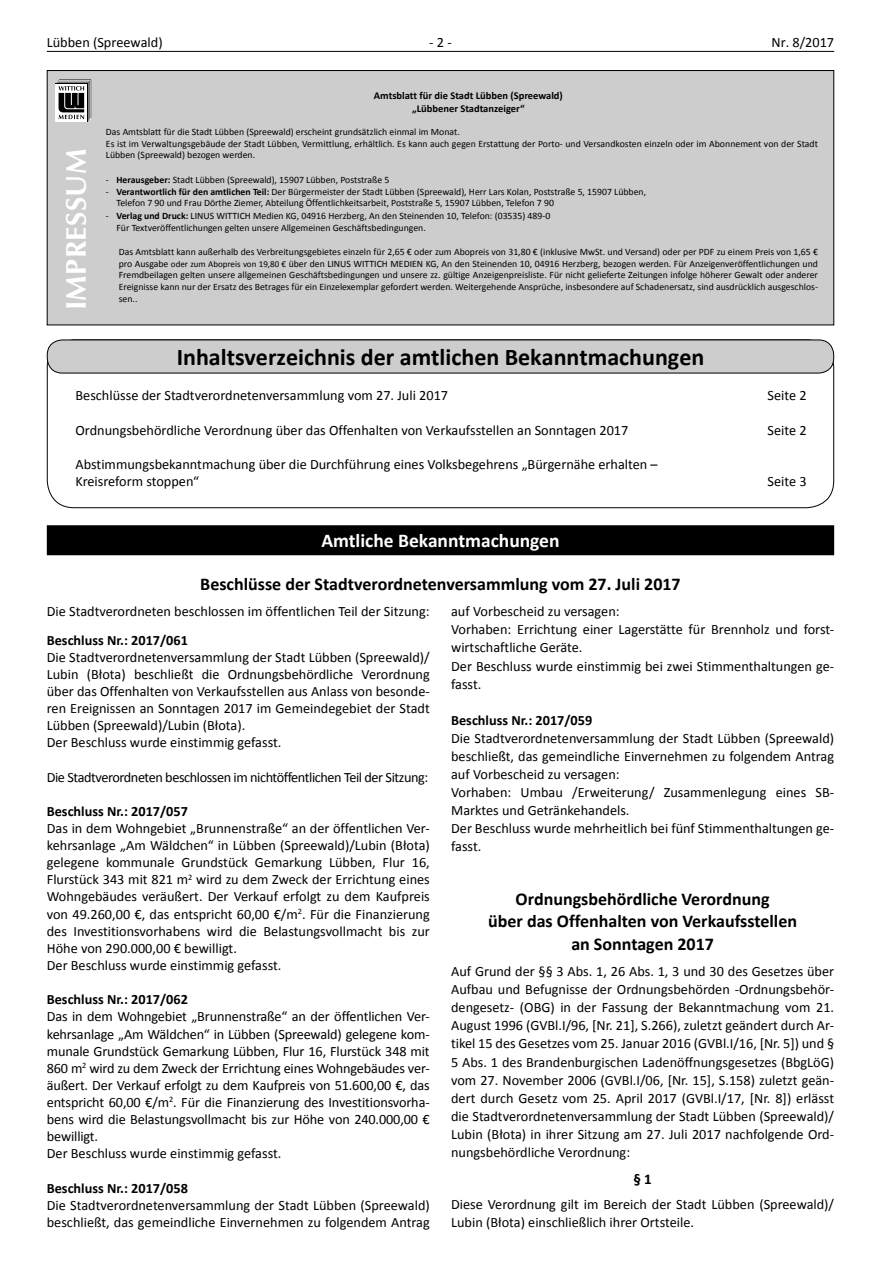
<style>
.page{position:relative;width:881px;height:1263px;background:#fff}
.page>*{position:absolute;margin:0;border:0;box-sizing:border-box;transform-origin:0 0}
.t1{font:700 28.5px "Optima LT";letter-spacing:.015em;color:#fff}
.t2{font:700 24px "Calibri";color:#000}
.t3{font:700 19.5px "Calibri";color:#fff}
.t4{font:700 18px/22.5px "Calibri";color:#000;text-align:center}
.t5{font:700 15px "Calibri";color:#000}
.t6{font:14.25px/17.1px "Calibri";color:#000}
.t7{font:700 14.25px "Calibri";color:#000}
.t8{font:14.25px "Calibri";letter-spacing:-.03em;color:#000}
.t9{font:700 10.5px/12.6px "Calibri";color:#000;text-align:center}
.t10{font:9.75px/11.7px "Calibri";color:#000}
.t11{font:9px "Calibri";color:#000}
.s1{font-weight:700}
.s2{font-size:9.75px}
</style>
<div class="page">
<hr style="left:47px;top:51px;width:786px;height:1px;background:#000">
<div style="left:47px;top:340px;width:786px;height:33px;background:#cecdcd;border-radius:15px"></div>
<div style="left:47px;top:339px;width:786px;height:34px;border:1px solid #000;border-radius:15px"></div>
<div style="left:47px;top:525px;width:786px;height:30px;background:#000"></div>
<div style="left:47px;top:70px;width:786px;height:255px;background:#cecdcd;border:1px solid #000"></div>
<div style="left:55px;top:83px;width:32px;height:39px;background:#fff"></div>
<svg style="left:57px;top:80px;width:34px;height:41px"></svg>
<p class="t6" style="left:47px;top:33px;width:117px">Lübben (Spreewald)</p>
<p class="t6" style="left:429px;top:33px;width:24px">- 2 -</p>
<p class="t6" style="left:771px;top:33px;width:64px">Nr. 8/2017</p>
<h1 class="t1" style="left:60px;top:310px;width:163px;rotate:-90deg">IMPRESSUM</h1>
<p class="t9" style="left:374px;top:89px;width:190px">Amtsblatt für die Stadt Lübben (Spreewald) „Lübbener Stadtanzeiger“</p>
<p class="t10" style="left:106px;top:126px;width:713px">Das Amtsblatt für die Stadt Lübben (Spreewald) erscheint grundsätzlich einmal im Monat.<br>Es ist im Verwaltungsgebäude der Stadt Lübben, Vermittlung, erhältlich. Es kann auch gegen Erstattung der Porto- und Versandkosten einzeln oder im Abonnement von der Stadt<br>Lübben (Spreewald) bezogen werden.</p>
<p class="t10" style="left:106px;top:173px;width:285px">- <span class="s1">Herausgeber:</span> Stadt Lübben (Spreewald), 15907 Lübben, Poststraße 5</p>
<p class="t10" style="left:116px;top:185px;width:531px;text-indent:-11px">- <span class="s1">Verantwortlich für den amtlichen Teil:</span> Der Bürgermeister der Stadt Lübben (Spreewald), Herr Lars Kolan, Poststraße 5, 15907 Lübben,<br>Telefon 7 90 und Frau Dörthe Ziemer, Abteilung Öffentlichkeitsarbeit, Poststraße 5, 15907 Lübben, Telefon 7 90</p>
<p class="t10" style="left:116px;top:209px;width:435px;line-height:12.6px;text-indent:-11px">- <span class="s1">Verlag und Druck:</span> LINUS WITTICH Medien KG, 04916 Herzberg, An den Steinenden 10, Telefon: (03535) 489-0<br>Für Textveröffentlichungen gelten unsere Allgemeinen Geschäftsbedingungen.</p>
<p class="t10" style="left:119px;top:245px;width:700px">Das Amtsblatt kann außerhalb des Verbreitungsgebietes einzeln für 2,65 € oder zum Abopreis von 31,80 € (inklusive MwSt. und Versand) oder per PDF zu einem Preis von 1,65 €</p>
<p class="t11" style="left:119px;top:258px;width:219px"><span class="s2">pro Ausgabe</span> oder zum Abopreis von 19,80 € <span class="s2">über den Linus</span></p>
<p class="t10" style="left:353px;top:257px;width:14px">Wittich</p>
<p class="t10" style="left:390px;top:257px;width:14px">Medien</p>
<p class="t10" style="left:119px;top:257px;width:700px;text-align:justify;text-indent:307px">KG, An den Steinenden 10, 04916 Herzberg, bezogen werden. Für Anzeigenveröffentlichungen und Fremdbeilagen gelten unsere allgemeinen Geschäftsbedingungen und unsere zz. gültige Anzeigenpreisliste. Für nicht gelieferte Zeitungen infolge höherer Gewalt oder anderer Ereignisse kann nur der Ersatz des Betrages für ein Einzelexemplar gefordert werden. Weitergehende Ansprüche, insbesondere auf Schadenersatz, sind ausdrücklich ausgeschlos&shy;sen..</p>
<h2 class="t2" style="left:177px;top:343px;width:529px">Inhaltsverzeichnis der amtlichen Bekanntmachungen</h2>
<p class="t6" style="left:75px;top:386px;width:374px">Beschlüsse der Stadtverordnetenversammlung vom 27. Juli 2017</p>
<p class="t6" style="left:767px;top:386px;width:41px">Seite 2</p>
<p class="t6" style="left:75px;top:421px;width:554px">Ordnungsbehördliche Verordnung über das Offenhalten von Verkaufsstellen an Sonntagen 2017</p>
<p class="t6" style="left:767px;top:421px;width:41px">Seite 2</p>
<p class="t6" style="left:75px;top:455px;width:583px">Abstimmungsbekanntmachung über die Durchführung eines Volksbegehrens „Bürgernähe erhalten –<br>Kreisreform stoppen“</p>
<p class="t6" style="left:767px;top:472px;width:41px">Seite 3</p>
<h3 class="t3" style="left:321px;top:528px;width:240px">Amtliche Bekanntmachungen</h3>
<p class="t4" style="left:200px;top:572px;width:482px">Beschlüsse der Stadtverordnetenversammlung vom 27. Juli 2017</p>
<p class="t6" style="left:451px;top:602px;width:384px;line-height:18px">auf Vorbescheid zu versagen:<br>Vorhaben: Errichtung einer Lagerstätte für Brennholz und forst&shy;wirtschaftliche Geräte.<br>Der Beschluss wurde einstimmig bei zwei Stimmenthaltungen ge&shy;fasst.</p>
<p class="t7" style="left:451px;top:711px;width:143px">Beschluss Nr.: 2017/059</p>
<p class="t6" style="left:451px;top:728px;width:384px;line-height:18px">Die Stadtverordnetenversammlung der Stadt Lübben (Spreewald) beschließt, das gemeindliche Einvernehmen zu folgendem Antrag auf Vorbescheid zu versagen:<br>Vorhaben: Umbau /Erweiterung/ Zusammenlegung eines SB-Marktes und Getränkehandels.<br>Der Beschluss wurde mehrheitlich bei fünf Stimmenthaltungen ge&shy;fasst.</p>
<p class="t6" style="left:47px;top:602px;width:384px">Die Stadtverordneten beschlossen im öffentlichen Teil der Sitzung:</p>
<p class="t7" style="left:47px;top:631px;width:143px">Beschluss Nr.: 2017/061</p>
<p class="t6" style="left:47px;top:648px;width:384px">Die Stadtverordnetenversammlung der Stadt Lübben (Spreewald)/ Lubin (Błota) beschließt die Ordnungsbehördliche Verordnung über das Offenhalten von Verkaufsstellen aus Anlass von besonde&shy;ren Ereignissen an Sonntagen 2017 im Gemeindegebiet der Stadt Lübben (Spreewald)/Lubin (Błota).<br>Der Beschluss wurde einstimmig gefasst.</p>
<p class="t8" style="left:47px;top:768px;width:383px">Die Stadtverordneten beschlossen im nichtöffentlichen Teil der Sitzung:</p>
<p class="t7" style="left:47px;top:802px;width:143px">Beschluss Nr.: 2017/057</p>
<p class="t6" style="left:47px;top:819px;width:384px">Das in dem Wohngebiet „Brunnenstraße“ an der öffentlichen Ver&shy;kehrsanlage „Am Wäldchen“ in Lübben (Spreewald)/Lubin (Błota) gelegene kommunale Grundstück Gemarkung Lübben, Flur 16, Flurstück 343 mit 821 m<sup>2</sup> wird zu dem Zweck der Errichtung eines Wohngebäudes veräußert. Der Verkauf erfolgt zu dem Kaufpreis von 49.260,00 €, das entspricht 60,00 €/m<sup>2</sup>. Für die Finanzierung des Investitionsvorhabens wird die Belastungsvollmacht bis zur Höhe von 290.000,00 € bewilligt.<br>Der Beschluss wurde einstimmig gefasst.</p>
<p class="t7" style="left:47px;top:991px;width:143px">Beschluss Nr.: 2017/062</p>
<p class="t6" style="left:47px;top:1007px;width:384px">Das in dem Wohngebiet „Brunnenstraße“ an der öffentlichen Ver&shy;kehrsanlage „Am Wäldchen“ in Lübben (Spreewald) gelegene kom&shy;munale Grundstück Gemarkung Lübben, Flur 16, Flurstück 348 mit 860 m<sup>2</sup> wird zu dem Zweck der Errichtung eines Wohngebäudes ver&shy;äußert. Der Verkauf erfolgt zu dem Kaufpreis von 51.600,00 €, das entspricht 60,00 €/m<sup>2</sup>. Für die Finanzierung des Investitionsvorha&shy;bens wird die Belastungsvollmacht bis zur Höhe von 240.000,00 € bewilligt.<br>Der Beschluss wurde einstimmig gefasst.</p>
<p class="t7" style="left:47px;top:1179px;width:143px">Beschluss Nr.: 2017/058</p>
<p class="t6" style="left:47px;top:1196px;width:384px">Die Stadtverordnetenversammlung der Stadt Lübben (Spreewald) beschließt, das gemeindliche Einvernehmen zu folgendem Antrag</p>
<p class="t4" style="left:488px;top:886px;width:310px">Ordnungsbehördliche Verordnung<br>über das Offenhalten von Verkaufsstellen an Sonntagen 2017</p>
<p class="t6" style="left:451px;top:962px;width:384px;line-height:18px;text-align:justify">Auf Grund der §§ 3 Abs. 1, 26 Abs. 1, 3 und 30 des Gesetzes über Aufbau und Befugnisse der Ordnungsbehörden -Ordnungsbehör&shy;dengesetz- (OBG) in der Fassung der Bekanntmachung vom 21.<br>August 1996 (GVBl.I/96, [Nr. 21], S.266), zuletzt geändert durch Ar&shy;tikel 15 des Gesetzes vom 25. Januar 2016 (GVBl.I/16, [Nr. 5]) und § 5 Abs. 1 des Brandenburgischen Ladenöffnungsgesetzes (BbgLöG) vom 27. November 2006 (GVBl.I/06, [Nr. 15], S.158) zuletzt geän&shy;dert durch Gesetz vom 25. April 2017 (GVBl.I/17, [Nr. 8]) erlässt die Stadtverordnetenversammlung der Stadt Lübben (Spreewald)/ Lubin (Błota) in ihrer Sitzung am 27. Juli 2017 nachfolgende Ord&shy;nungsbehördliche Verordnung:</p>
<p class="t5" style="left:633px;top:1170px;width:20px">§ 1</p>
<p class="t6" style="left:451px;top:1194px;width:384px;line-height:18px">Diese Verordnung gilt im Bereich der Stadt Lübben (Spreewald)/<br>Lubin (Błota) einschließlich ihrer Ortsteile.</p>
</div>
